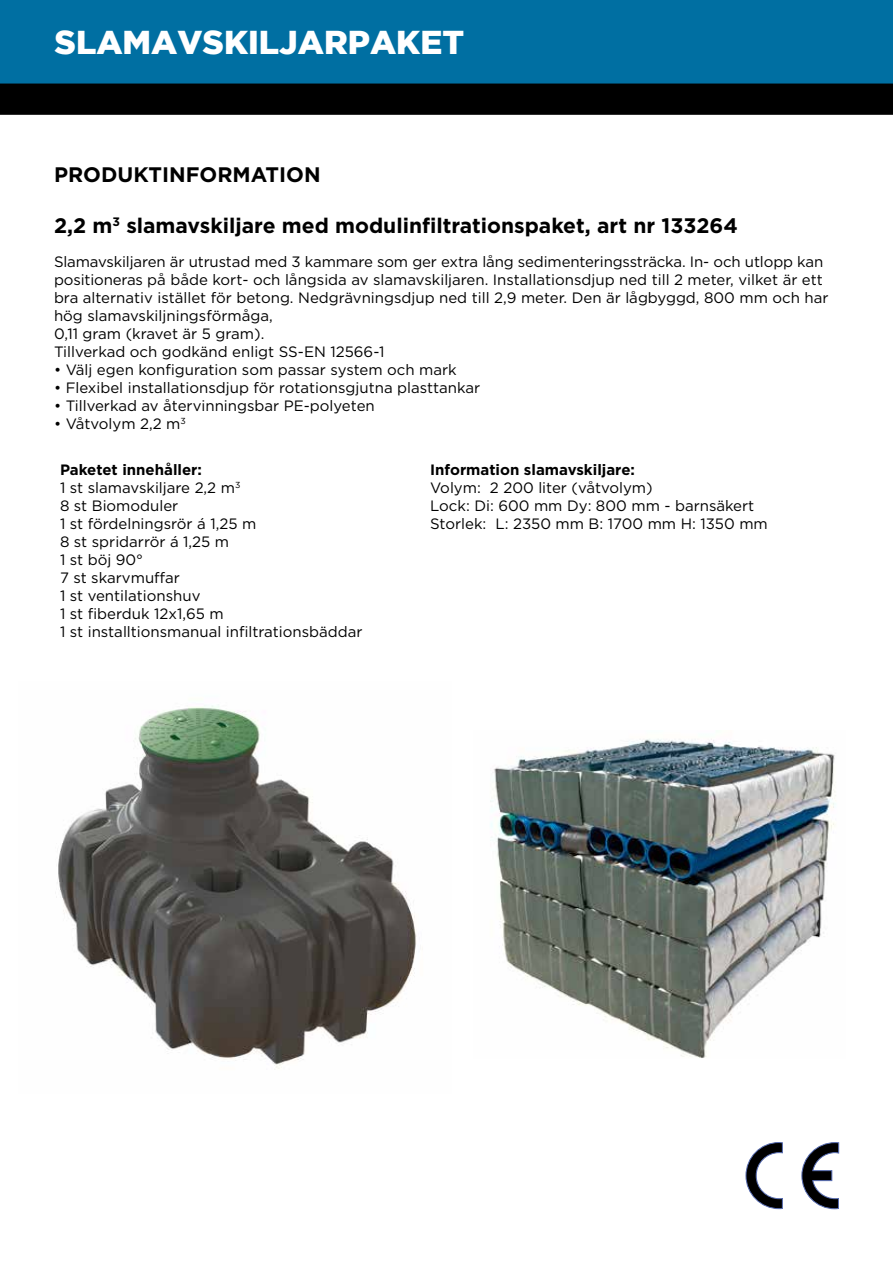
<style>
.page{position:relative;width:893px;height:1263px;background:#fff}
.page>*{position:absolute;margin:0;border:0;box-sizing:border-box;transform-origin:0 0}
.t1{font:900 33px "Gotham";color:#fff}
.t2{font:700 21px "Gotham";color:#000}
.t3{font:15px/18px "Gotham";color:#000}
.t4{font:700 15px "Gotham";color:#000}
.s1{font-weight:700}
</style>
<div class="page">
<div style="left:0;top:85px;width:893px;height:30px;background:#000"></div>
<div style="left:0;top:0;width:893px;height:85px;background:#006fa2"></div>
<img style="left:56px;top:705px;width:361px;height:364px">
<img style="left:490px;top:739px;width:346px;height:319px">
<svg style="left:802px;top:1142px;width:37px;height:67px"></svg>
<svg style="left:746px;top:1142px;width:36px;height:67px"></svg>
<h1 class="t1" style="left:54px;top:23px;width:411px">SLAMAVSKILJARPAKET</h1>
<h2 class="t2" style="left:54px;top:163px;width:268px">PRODUKTINFORMATION</h2>
<h2 class="t2" style="left:54px;top:213px;width:685px">2,2 m<sup>3</sup> slamavskiljare med modulinfiltrationspaket, art nr 133264</h2>
<p class="t3" style="left:54px;top:252px;width:776px">Slamavskiljaren är utrustad med 3 kammare som ger extra lång sedimenteringssträcka. In- och utlopp kan positioneras på både kort- och långsida av slamavskiljaren. Installationsdjup ned till 2 meter, vilket är ett bra alternativ istället för betong. Nedgrävningsdjup ned till 2,9 meter. Den är lågbyggd, 800 mm och har hög slamavskiljningsförmåga,<br>0,11 gram (kravet är 5 gram).<br>Tillverkad och godkänd enligt SS-EN 12566-1</p>
<p class="t3" style="left:54px;top:360px;width:404px">• Välj egen konfiguration som passar system och mark</p>
<p class="t3" style="left:54px;top:378px;width:428px">• Flexibel installationsdjup för rotationsgjutna plasttankar</p>
<p class="t3" style="left:54px;top:396px;width:322px">• Tillverkad av återvinningsbar PE-polyeten</p>
<p class="t3" style="left:54px;top:414px;width:133px">• Våtvolym 2,2 m<sup>3</sup></p>
<p class="t3" style="left:60px;top:460px;width:304px"><span class="s1">Paketet innehåller:<br></span>1 st slamavskiljare 2,2 m<sup>3<br></sup>8 st Biomoduler<br>1 st fördelningsrör á 1,25 m<br>8 st spridarrör á 1,25 m<br>1 st böj 90°<br>7 st skarvmuffar<br>1 st ventilationshuv<br>1 st fiberduk 12x1,65 m<br>1 st installtionsmanual infiltrationsbäddar</p>
<p class="t4" style="left:430px;top:461px;width:206px">Information slamavskiljare:</p>
<p class="t3" style="left:430px;top:478px;width:339px">Volym: 2 200 liter (våtvolym)<br>Lock: Di: 600 mm Dy: 800 mm - barnsäkert<br>Storlek: L: 2350 mm B: 1700 mm H: 1350 mm</p>
</div>
